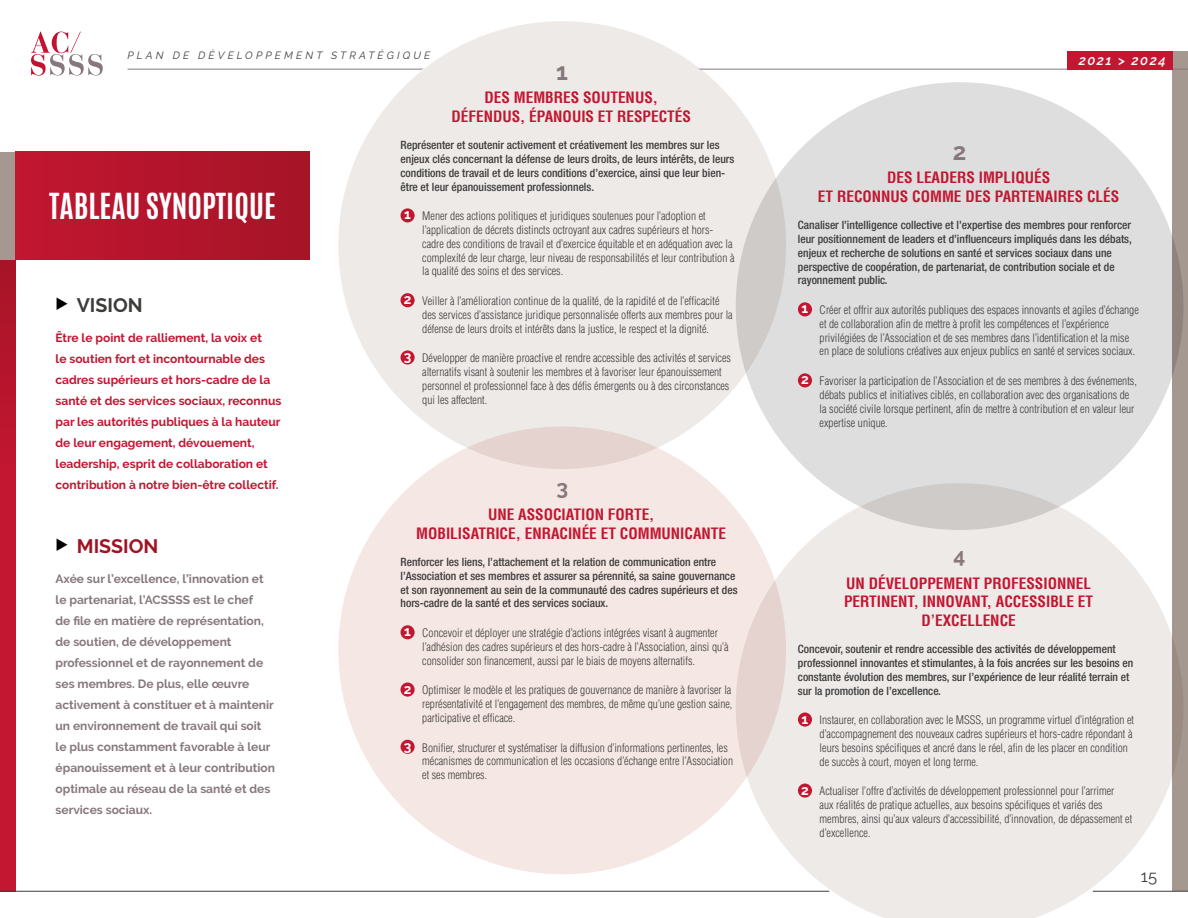
<style>
.page{position:relative;width:1188px;height:918px;background:#fff}
.page>*{position:absolute;margin:0;border:0;box-sizing:border-box;transform-origin:0 0}
.t1{font:700 30px "Antonio";color:#fff}
.t2{font:700 24px "Raleway";color:#87787d}
.t3{font:700 21px "Raleway";color:#87787d}
.t4{font:700 19.5px "Raleway";color:#9f1424}
.t5{font:700 19.5px "Raleway";color:#3c3c3b}
.t6{font:16.5px "Raleway";color:#3c3c3b}
.t7{font:700 condensed 15.3px/18.3px "Helvetica LT";color:#c21631;text-align:center}
.t8{font:italic 600 13.5px "Raleway";letter-spacing:.11em;color:#fff}
.t9{font:700 12px/21px "Raleway";color:#87787d}
.t10{font:700 12px/21px "Raleway";color:#c21631}
.t11{font:300 condensed 11.55px/13.8px "Helvetica LT Std";color:#3c3c3b}
.t12{font:500 condensed 11.55px/13.8px "Helvetica Neue LT Com";color:#3c3c3b}
.t13{font:italic 10.5px "Raleway";letter-spacing:.3em;color:#3c3c3b}
.s1{font-family:"Raleway";font-weight:700;font-stretch:normal;font-size:13.65px;color:#fff}
</style>
<div class="page">
<svg style="left:0;top:259px;width:16px;height:632px;background:#bd152f"></svg>
<div style="left:1172px;top:51px;width:16px;height:840px;background:#a59890"></div>
<div style="left:0;top:152px;width:16px;height:107px;background:#a59890"></div>
<hr style="left:1093px;top:891px;width:95px;height:1px;background:#3c3c3b">
<hr style="left:0;top:891px;width:829px;height:1px;background:#3c3c3b">
<div style="left:16px;top:152px;width:293px;height:107px;background:linear-gradient(to right,#c21631,#a61427)"></div>
<hr style="left:128px;top:69px;width:1060px;height:1px;background:#87787d">
<div style="left:1067px;top:51px;width:105px;height:19px;background:#c21631"></div>
<svg style="left:31px;top:32px;width:72px;height:44px"></svg>
<div style="left:338px;top:21px;width:448px;height:448px;background:#eeeae8;border-radius:50%"></div>
<div style="left:338px;top:427px;width:448px;height:447px;background:#f5e7e3;border-radius:50%"></div>
<div style="left:736px;top:82px;width:447px;height:448px;background:#dedede;border-radius:50%"></div>
<svg style="left:736px;top:483px;width:447px;height:435px;fill:#eeeae8"></svg>
<div style="left:401px;top:625px;width:14px;height:14px;background:#c21631;border-radius:50%"></div>
<div style="left:401px;top:683px;width:14px;height:14px;background:#c21631;border-radius:50%"></div>
<div style="left:401px;top:740px;width:14px;height:14px;background:#c21631;border-radius:50%"></div>
<div style="left:798px;top:302px;width:14px;height:14px;background:#c21631;border-radius:50%"></div>
<div style="left:798px;top:373px;width:14px;height:14px;background:#c21631;border-radius:50%"></div>
<div style="left:798px;top:713px;width:14px;height:14px;background:#c21631;border-radius:50%"></div>
<div style="left:798px;top:784px;width:14px;height:14px;background:#c21631;border-radius:50%"></div>
<div style="left:401px;top:208px;width:14px;height:14px;background:#c21631;border-radius:50%"></div>
<div style="left:401px;top:293px;width:14px;height:14px;background:#c21631;border-radius:50%"></div>
<div style="left:401px;top:350px;width:14px;height:15px;background:#c21631;border-radius:50%"></div>
<p class="t13" style="left:128px;top:49px;width:304px">PLAN DE DÉVELOPPEMENT STRATÉGIQUE</p>
<h2 class="t2" style="left:556px;top:58px;width:13px">1</h2>
<h1 class="t1" style="left:49px;top:183px;width:228px">TABLEAU SYNOPTIQUE</h1>
<h3 class="t5" style="left:77px;top:294px;width:67px">VISION</h3>
<p class="t10" style="left:56px;top:327px;width:227px">Être le point de ralliement, la voix et<br>le soutien fort et incontournable des cadres supérieurs et hors-cadre de la santé et des services sociaux, reconnus par les autorités publiques à la hauteur de leur engagement, dévouement, leadership, esprit de collaboration et contribution à notre bien-être collectif.</p>
<h3 class="t4" style="left:77px;top:535px;width:83px">MISSION</h3>
<p class="t9" style="left:56px;top:568px;width:221px">Axée sur l’excellence, l’innovation et le partenariat, l’ACSSSS est le chef<br>de file en matière de représentation, de soutien, de développement professionnel et de rayonnement de ses membres. De plus, elle œuvre activement à constituer et à maintenir un environnement de travail qui soit le plus constamment favorable à leur épanouissement et à leur contribution optimale au réseau de la santé et des services sociaux.</p>
<h3 class="t7" style="left:451px;top:88px;width:241px">DES MEMBRES SOUTENUS,<br>DÉFENDUS, ÉPANOUIS ET RESPECTÉS</h3>
<p class="t12" style="left:401px;top:138px;width:335px">Représenter et soutenir activement et créativement les membres sur les enjeux clés concernant la défense de leurs droits, de leurs intérêts, de leurs conditions de travail et de leurs conditions d’exercice, ainsi que leur bien&shy;être et leur épanouissement professionnels.</p>
<p class="t11" style="left:422px;top:209px;width:314px;text-indent:-18px"><span class="s1">1</span> Mener des actions politiques et juridiques soutenues pour l’adoption et l’application de décrets distincts octroyant aux cadres supérieurs et hors&shy;cadre des conditions de travail et d’exercice équitable et en adéquation avec la complexité de leur charge, leur niveau de responsabilités et leur contribution à la qualité des soins et des services.</p>
<p class="t11" style="left:422px;top:294px;width:312px;text-indent:-19px"><span class="s1">2</span> Veiller à l’amélioration continue de la qualité, de la rapidité et de l’efficacité des services d’assistance juridique personnalisée offerts aux membres pour la défense de leurs droits et intérêts dans la justice, le respect et la dignité.</p>
<p class="t11" style="left:422px;top:351px;width:310px;text-indent:-18px"><span class="s1">3</span> Développer de manière proactive et rendre accessible des activités et services alternatifs visant à soutenir les membres et à favoriser leur épanouissement personnel et professionnel face à des défis émergents ou à des circonstances qui les affectent.</p>
<h3 class="t3" style="left:556px;top:475px;width:13px">3</h3>
<h3 class="t7" style="left:416px;top:505px;width:311px">UNE ASSOCIATION FORTE,<br>MOBILISATRICE, ENRACINÉE ET COMMUNICANTE</h3>
<p class="t12" style="left:401px;top:555px;width:339px">Renforcer les liens, l’attachement et la relation de communication entre l’Association et ses membres et assurer sa pérennité, sa saine gouvernance et son rayonnement au sein de la communauté des cadres supérieurs et des hors-cadre de la santé et des services sociaux.</p>
<p class="t11" style="left:422px;top:626px;width:308px;text-indent:-18px"><span class="s1">1</span> Concevoir et déployer une stratégie d’actions intégrées visant à augmenter l’adhésion des cadres supérieurs et des hors-cadre à l’Association, ainsi qu’à consolider son financement, aussi par le biais de moyens alternatifs.</p>
<p class="t11" style="left:422px;top:683px;width:312px;text-align:justify;text-indent:-19px"><span class="s1">2</span> Optimiser le modèle et les pratiques de gouvernance de manière à favoriser la représentativité et l’engagement des membres, de même qu’une gestion saine, participative et efficace.</p>
<p class="t11" style="left:422px;top:740px;width:312px;text-indent:-18px"><span class="s1">3</span> Bonifier, structurer et systématiser la diffusion d’informations pertinentes, les mécanismes de communication et les occasions d’échange entre l’Association et ses membres.</p>
<h2 class="t2" style="left:953px;top:138px;width:15px">2</h2>
<p class="t8" style="left:1079px;top:53px;width:88px">2021 &gt; 2024</p>
<h3 class="t7" style="left:818px;top:169px;width:303px">DES LEADERS IMPLIQUÉS<br>ET RECONNUS COMME DES PARTENAIRES CLÉS</h3>
<p class="t12" style="left:798px;top:218px;width:336px">Canaliser l’intelligence collective et l’expertise des membres pour renforcer leur positionnement de leaders et d’influenceurs impliqués dans les débats, enjeux et recherche de solutions en santé et services sociaux dans une perspective de coopération, de partenariat, de contribution sociale et de rayonnement public.</p>
<p class="t11" style="left:820px;top:303px;width:321px;text-indent:-18px"><span class="s1">1</span> Créer et offrir aux autorités publiques des espaces innovants et agiles d’échange et de collaboration afin de mettre à profit les compétences et l’expérience privilégiées de l’Association et de ses membres dans l’identification et la mise en place de solutions créatives aux enjeux publics en santé et services sociaux.</p>
<p class="t11" style="left:820px;top:374px;width:319px;text-indent:-19px"><span class="s1">2</span> Favoriser la participation de l’Association et de ses membres à des événements, débats publics et initiatives ciblés, en collaboration avec des organisations de la société civile lorsque pertinent, afin de mettre à contribution et en valeur leur expertise unique.</p>
<h3 class="t3" style="left:954px;top:544px;width:13px">4</h3>
<h3 class="t7" style="left:844px;top:574px;width:251px">UN DÉVELOPPEMENT PROFESSIONNEL<br>PERTINENT, INNOVANT, ACCESSIBLE ET<br>D’EXCELLENCE</h3>
<p class="t12" style="left:798px;top:642px;width:337px">Concevoir, soutenir et rendre accessible des activités de développement professionnel innovantes et stimulantes, à la fois ancrées sur les besoins en constante évolution des membres, sur l’expérience de leur réalité terrain et sur la promotion de l’excellence.</p>
<p class="t11" style="left:820px;top:713px;width:316px;text-indent:-18px"><span class="s1">1</span> Instaurer, en collaboration avec le MSSS, un programme virtuel d’intégration et d’accompagnement des nouveaux cadres supérieurs et hors-cadre répondant à leurs besoins spécifiques et ancré dans le réel, afin de les placer en condition de succès à court, moyen et long terme.</p>
<p class="t11" style="left:820px;top:784px;width:314px;text-indent:-19px"><span class="s1">2</span> Actualiser l’offre d’activités de développement professionnel pour l’arrimer<br>aux réalités de pratique actuelles, aux besoins spécifiques et variés des membres, ainsi qu’aux valeurs d’accessibilité, d’innovation, de dépassement et d’excellence.</p>
<h3 class="t6" style="left:1141px;top:867px;width:18px">15</h3>
</div>
